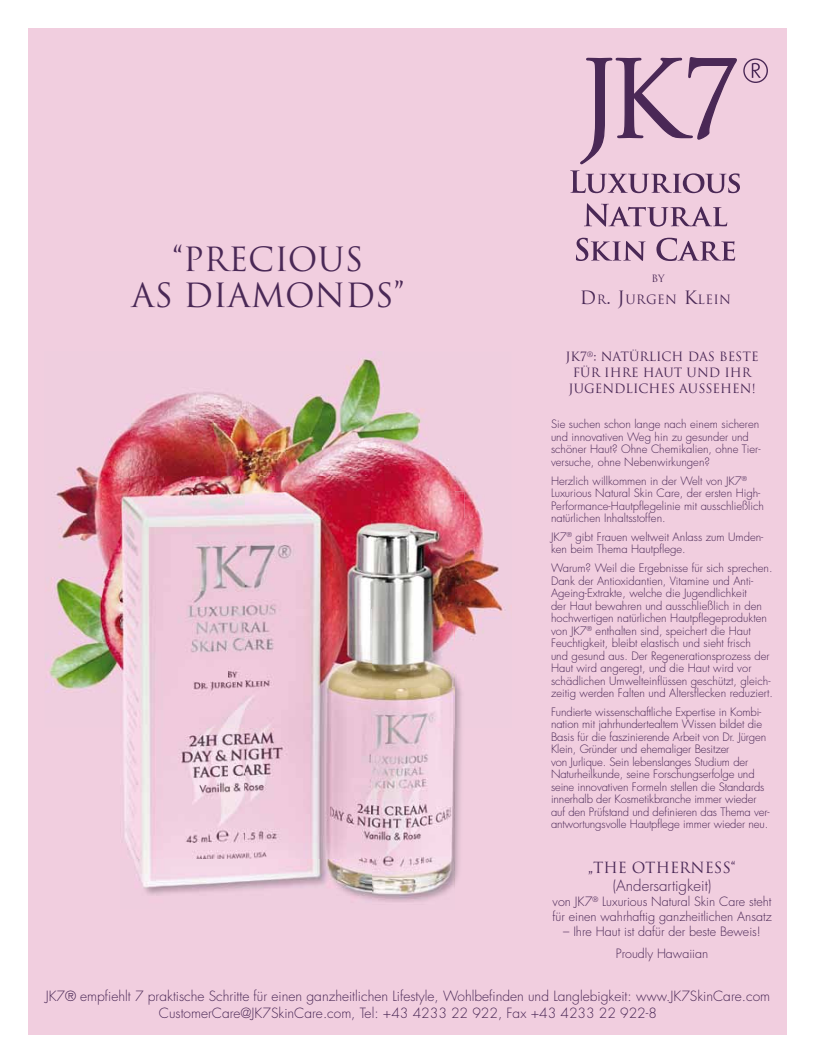
<style>
.page{position:relative;width:815px;height:1063px;background:#fff}
.page>*{position:absolute;margin:0;border:0;box-sizing:border-box;transform-origin:0 0}
.t1{font:32.5px/35.8px "Trajan";color:#4a2856;text-align:center}
.t2{font:300 15px "Futura";color:#4a2856}
.t3{font:15px "Trajan";color:#4a2856}
.t4{font:300 13.75px/16.2px "Futura";color:#4a2856;text-align:center}
.t5{font:300 12.5px/15px "Futura";color:#4a2856}
.t6{font:12.5px/16.2px "Trajan";color:#4a2856;text-align:center}
.t7{font:12.5px "Trajan";letter-spacing:.03em;color:#4a2856}
.t8{font:300 11.25px/12.5px "Futura";color:#4a2856}
.t9{font:9.88px "Trajan";color:#4a2856}
.s1{font-size:17.88px}
</style>
<div class="page">
<div style="left:28px;top:28px;width:759px;height:1007px;background:#f1cedf"></div>
<svg style="left:570px;top:57px;width:198px;height:136px"></svg>
<svg style="left:584px;top:203px;width:143px;height:24px"></svg>
<svg style="left:576px;top:238px;width:70px;height:23px"></svg>
<svg style="left:656px;top:238px;width:79px;height:23px"></svg>
<img style="left:76px;top:358px;width:308px;height:119px">
<img style="left:384px;top:409px;width:101px;height:109px">
<img style="left:45px;top:477px;width:84px;height:215px">
<img style="left:129px;top:477px;width:255px;height:14px">
<img style="left:464px;top:518px;width:42px;height:122px">
<img style="left:455px;top:531px;width:9px;height:351px">
<img style="left:121px;top:491px;width:343px;height:40px">
<img style="left:120px;top:492px;width:335px;height:410px">
<h1 class="t1" style="left:131px;top:242px;width:274px">“PRECIOUS<br>AS DIAMONDS”</h1>
<p class="t9" style="left:651px;top:273px;width:15px">BY</p>
<p class="t7" style="left:580px;top:292px;width:153px"><span class="s1">D</span>R<span class="s1">. J</span>URGEN <span class="s1">K</span>LEIN</p>
<p class="t6" style="left:565px;top:348px;width:195px">JK7<sup>®</sup>: NATÜRLICH DAS BESTE<br>FÜR IHRE HAUT UND IHR<br>JUGENDLICHES AUSSEHEN!</p>
<p class="t8" style="left:551px;top:418px;width:211px">Sie suchen schon lange nach einem sicheren und innovativen Weg hin zu gesunder und schöner Haut? Ohne Chemikalien, ohne Tier&shy;versuche, ohne Nebenwirkungen?</p>
<p class="t8" style="left:551px;top:474px;width:214px">Herzlich willkommen in der Welt von JK7<sup>® </sup>Luxurious Natural Skin Care, der ersten High-Performance-Hautpflegelinie mit ausschließlich natürlichen Inhaltsstoffen.</p>
<p class="t8" style="left:551px;top:531px;width:214px">JK7<sup>®</sup> gibt Frauen weltweit Anlass zum Umden&shy;ken beim Thema Hautpflege.</p>
<p class="t8" style="left:551px;top:562px;width:224px">Warum? Weil die Ergebnisse für sich sprechen.<br>Dank der Antioxidantien, Vitamine und Anti-Ageing-Extrakte, welche die Jugendlichkeit<br>der Haut bewahren und ausschließlich in den hochwertigen natürlichen Hautpflegeprodukten von JK7<sup>®</sup> enthalten sind, speichert die Haut Feuchtigkeit, bleibt elastisch und sieht frisch<br>und gesund aus. Der Regenerationsprozess der Haut wird angeregt, und die Haut wird vor schädlichen Umwelteinflüssen geschützt, gleich&shy;zeitig werden Falten und Altersflecken reduziert.</p>
<p class="t8" style="left:551px;top:706px;width:220px">Fundierte wissenschaftliche Expertise in Kombi&shy;nation mit jahrhundertealtem Wissen bildet die Basis für die faszinierende Arbeit von Dr. Jürgen Klein, Gründer und ehemaliger Besitzer<br>von Jurlique. Sein lebenslanges Studium der Naturheilkunde, seine Forschungserfolge und seine innovativen Formeln stellen die Standards innerhalb der Kosmetikbranche immer wieder auf den Prüfstand und definieren das Thema ver&shy;antwortungsvolle Hautpflege immer wieder neu.</p>
<h2 class="t3" style="left:588px;top:859px;width:149px">„THE OTHERNESS“</h2>
<h2 class="t2" style="left:613px;top:876px;width:100px">(Andersartigkeit)</h2>
<p class="t5" style="left:552px;top:894px;width:221px">von JK7<sup>®</sup> Luxurious Natural Skin Care steht für einen wahrhaftig ganzheitlichen Ansatz</p>
<p class="t5" style="left:563px;top:920px;width:199px;line-height:22.5px;text-align:center">– Ihre Haut ist dafür der beste Beweis!<br>Proudly Hawaiian</p>
<p class="t4" style="left:46px;top:988px;width:726px">JK7® empfiehlt 7 praktische Schritte für einen ganzheitlichen Lifestyle, Wohlbefinden und Langlebigkeit: www.JK7SkinCare.com<br>CustomerCare@JK7SkinCare.com, Tel: +43 4233 22 922, Fax +43 4233 22 922-8</p>
</div>
